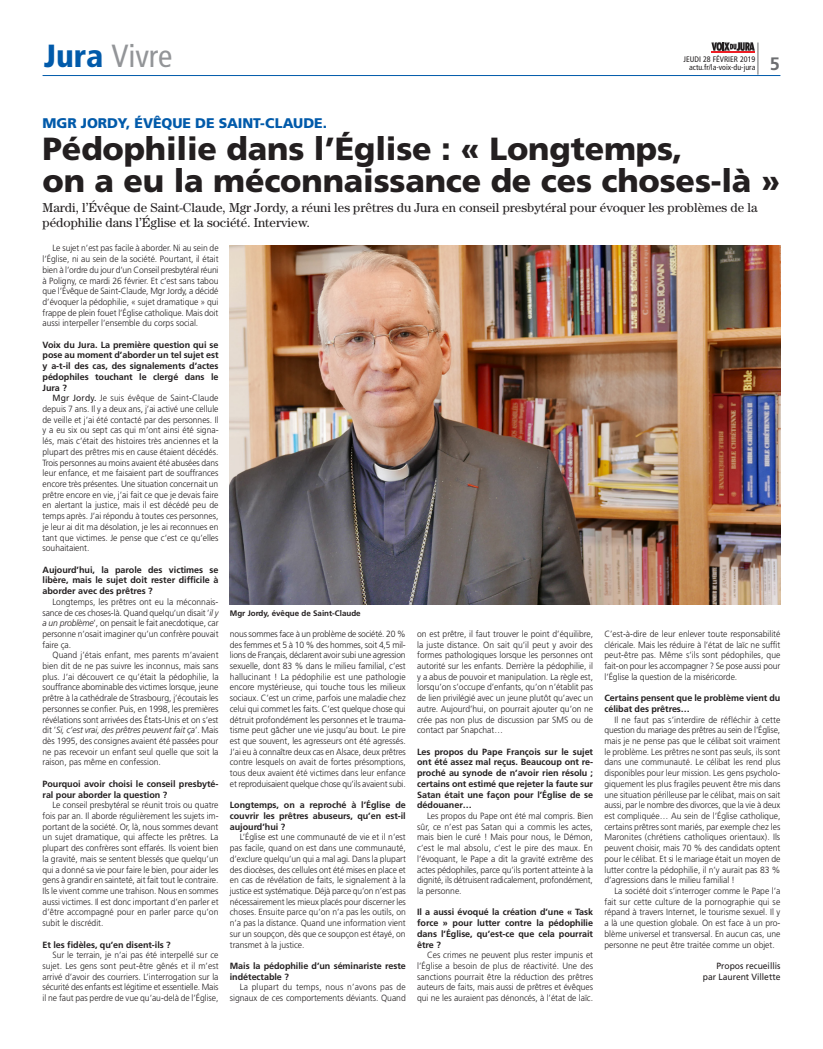
<style>
.page{position:relative;width:823px;height:1049px;background:#fff}
.page>*{position:absolute;margin:0;border:0;box-sizing:border-box;transform-origin:0 0}
.t1{font:900 32px/32px "PBH Fruti";letter-spacing:-.005em;color:#231f20}
.t2{font:32px "JO Fruti Cn";color:#939598}
.t3{font:700 18px "JO Fruti";color:#6c6d70}
.t4{font:900 14px "PBH Fruti";letter-spacing:-.005em;color:#015aaa}
.t5{font:13px/15px "PBH Century";color:#231f20}
.t6{font:300 9px/10.7px "PBH Fruti";color:#231f20;text-align:justify;scale:.95 1}
.t7{font:9px/10.7px "PBH Frutibol";letter-spacing:-.005em;color:#231f20;text-align:justify}
.t8{font:700 9px/10.7px "PBH Fruti Reg";color:#231f20;text-align:right;scale:.95 1}
.t9{font:8px/8px "JO Fruti Cn";color:#231f20;text-align:right}
.t10{font:8px "PBH Frutibol";color:#231f20}
.s1{font-family:"JO Fruti Black Cn";color:#015aaa}
.s2{font-style:inherit}
.s3{font-style:italic}
</style>
<div class="page">
<hr style="left:757px;top:43px;width:1px;height:32px;background:#6c6d70">
<hr style="left:711px;top:52px;width:43px;height:1px;background:#ee1d23">
<svg style="left:711px;top:42px;width:43px;height:10px"></svg>
<hr style="left:43px;top:75px;width:737px;height:1px;background:#015aaa">
<img style="left:230px;top:246px;width:550px;height:358px">
<h1 class="t2" style="left:44px;top:37px;width:130px"><span class="s1">Jura</span> Vivre</h1>
<p class="t9" style="left:683px;top:56px;width:73px">Jeudi 28 février 2019 actu.fr/la-voix-du-jura</p>
<h2 class="t3" style="left:769px;top:53px;width:12px">5</h2>
<h3 class="t4" style="left:43px;top:115px;width:286px">Mgr Jordy, évêque de Saint-Claude.</h3>
<h1 class="t1" style="left:43px;top:133px;width:738px">Pédophilie dans l’Église : « Longtemps,<br>on a eu la méconnaissance de ces choses-là »</h1>
<h3 class="t5" style="left:43px;top:200px;width:716px">Mardi, l’Évêque de Saint-Claude, Mgr Jordy, a réuni les prêtres du Jura en conseil presbytéral pour évoquer les problèmes de la pédophilie dans l’Église et la société. Interview.</h3>
<p class="t6" style="left:43px;top:243px;width:187px;text-indent:10px">Le sujet n’est pas facile à aborder. Ni au sein de l’Église, ni au sein de la société. Pourtant, il était bien à l’ordre du jour d’un Conseil presbytéral réuni à Poligny, ce mardi 26 février. Et c’est sans tabou que l’Évêque de Saint-Claude, Mgr Jordy, a décidé d’évoquer la pédophilie, « sujet dramatique » qui frappe de plein fouet l’Église catholique. Mais doit aussi interpeller l’ensemble du corps social.</p>
<p class="t7" style="left:43px;top:339px;width:177px">Voix du Jura. La première question qui se pose au moment d’aborder un tel sujet est y a-t-il des cas, des signalements d’actes pédophiles touchant le clergé dans le Jura ?</p>
<p class="t6" style="left:43px;top:393px;width:187px;text-indent:10px"><span class="s2">Mgr Jordy.</span> Je suis évêque de Saint-Claude depuis 7 ans. Il y a deux ans, j’ai activé une cellule de veille et j’ai été contacté par des personnes. Il y a eu six ou sept cas qui m’ont ainsi été signa&shy;lés, mais c’était des histoires très anciennes et la plupart des prêtres mis en cause étaient décédés.<br>Trois personnes au moins avaient été abusées dans leur enfance, et me faisaient part de souffrances encore très présentes. Une situation concernait un prêtre encore en vie, j’ai fait ce que je devais faire en alertant la justice, mais il est décédé peu de temps après. J’ai répondu à toutes ces personnes, je leur ai dit ma désolation, je les ai reconnues en tant que victimes. Je pense que c’est ce qu’elles souhaitaient.</p>
<p class="t7" style="left:43px;top:564px;width:177px">Aujourd’hui, la parole des victimes se libère, mais le sujet doit rester difficile à aborder avec des prêtres ?</p>
<p class="t6" style="left:43px;top:596px;width:187px;text-indent:10px">Longtemps, les prêtres ont eu la méconnais&shy;sance de ces choses-là. Quand quelqu’un disait ’<span class="s3">il y a un problème</span>’, on pensait le fait anecdotique, car personne n’osait imaginer qu’un confrère pouvait faire ça.</p>
<p class="t6" style="left:43px;top:650px;width:187px;text-indent:10px">Quand j’étais enfant, mes parents m’avaient bien dit de ne pas suivre les inconnus, mais sans plus. J’ai découvert ce qu’était la pédophilie, la souffrance abominable des victimes lorsque, jeune prêtre à la cathédrale de Strasbourg, j’écoutais les personnes se confier. Puis, en 1998, les premières révélations sont arrivées des États-Unis et on s’est dit ’<span class="s3">Si, c’est vrai, des prêtres peuvent fait ça</span>’. Mais dès 1995, des consignes avaient été passées pour ne pas recevoir un enfant seul quelle que soit la raison, pas même en confession.</p>
<p class="t7" style="left:43px;top:778px;width:177px">Pourquoi avoir choisi le conseil presbyté&shy;ral pour aborder la question ?</p>
<p class="t6" style="left:43px;top:800px;width:187px;text-indent:10px">Le conseil presbytéral se réunit trois ou quatre fois par an. Il aborde régulièrement les sujets im&shy;portant de la société. Or, là, nous sommes devant un sujet dramatique, qui affecte les prêtres. La plupart des confrères sont effarés. Ils voient bien la gravité, mais se sentent blessés que quelqu’un qui a donné sa vie pour faire le bien, pour aider les gens à grandir en sainteté, ait fait tout le contraire.<br>Ils le vivent comme une trahison. Nous en sommes aussi victimes. Il est donc important d’en parler et d’être accompagné pour en parler parce qu’on subit le discrédit.</p>
<p class="t7" style="left:43px;top:939px;width:130px">Et les fidèles, qu’en disent-ils ?</p>
<p class="t6" style="left:43px;top:950px;width:187px;text-indent:10px">Sur le terrain, je n’ai pas été interpellé sur ce sujet. Les gens sont peut-être gênés et il m’est arrivé d’avoir des courriers. L’interrogation sur la sécurité des enfants est légitime et essentielle. Mais il ne faut pas perdre de vue qu’au-delà de l’Église,</p>
<p class="t10" style="left:230px;top:608px;width:132px">Mgr Jordy, évêque de Saint-Claude</p>
<p class="t6" style="left:417px;top:628px;width:187px">on est prêtre, il faut trouver le point d’équilibre, la juste distance. On sait qu’il peut y avoir des formes pathologiques lorsque les personnes ont autorité sur les enfants. Derrière la pédophilie, il y a abus de pouvoir et manipulation. La règle est, lorsqu’on s’occupe d’enfants, qu’on n’établit pas de lien privilégié avec un jeune plutôt qu’avec un autre. Aujourd’hui, on pourrait ajouter qu’on ne crée pas non plus de discussion par SMS ou de contact par Snapchat…</p>
<p class="t7" style="left:417px;top:746px;width:177px">Les propos du Pape François sur le sujet ont été assez mal reçus. Beaucoup ont re&shy;proché au synode de n’avoir rien résolu ; certains ont estimé que rejeter la faute sur Satan était une façon pour l’Église de se dédouaner…</p>
<p class="t6" style="left:417px;top:811px;width:187px;text-indent:10px">Les propos du Pape ont été mal compris. Bien sûr, ce n’est pas Satan qui a commis les actes, mais bien le curé ! Mais pour nous, le Démon, c’est le mal absolu, c’est le pire des maux. En l’évoquant, le Pape a dit la gravité extrême des actes pédophiles, parce qu’ils portent atteinte à la dignité, ils détruisent radicalement, profondément, la personne.</p>
<p class="t7" style="left:417px;top:907px;width:177px">Il a aussi évoqué la création d’une « Task force » pour lutter contre la pédophilie dans l’Église, qu’est-ce que cela pourrait être ?</p>
<p class="t6" style="left:417px;top:950px;width:186px;text-indent:10px">Ces crimes ne peuvent plus rester impunis et l’Église a besoin de plus de réactivité. Une des sanctions pourrait être la réduction des prêtres auteurs de faits, mais aussi de prêtres et évêques qui ne les auraient pas dénoncés, à l’état de laïc.</p>
<p class="t6" style="left:230px;top:628px;width:187px">nous sommes face à un problème de société. 20 % des femmes et 5 à 10 % des hommes, soit 4,5 mil&shy;lions de Français, déclarent avoir subi une agression sexuelle, dont 83 % dans le milieu familial, c’est hallucinant ! La pédophilie est une pathologie encore mystérieuse, qui touche tous les milieux sociaux. C’est un crime, parfois une maladie chez celui qui commet les faits. C’est quelque chose qui détruit profondément les personnes et le trauma&shy;tisme peut gâcher une vie jusqu’au bout. Le pire est que souvent, les agresseurs ont été agressés.<br>J’ai eu à connaître deux cas en Alsace, deux prêtres contre lesquels on avait de fortes présomptions, tous deux avaient été victimes dans leur enfance et reproduisaient quelque chose qu’ils avaient subi.</p>
<p class="t7" style="left:230px;top:800px;width:177px">Longtemps, on a reproché à l’Église de couvrir les prêtres abuseurs, qu’en est-il aujourd’hui ?</p>
<p class="t6" style="left:230px;top:832px;width:187px;text-indent:10px">L’Église est une communauté de vie et il n’est pas facile, quand on est dans une communauté, d’exclure quelqu’un qui a mal agi. Dans la plupart des diocèses, des cellules ont été mises en place et en cas de révélation de faits, le signalement à la justice est systématique. Déjà parce qu’on n’est pas nécessairement les mieux placés pour discerner les choses. Ensuite parce qu’on n’a pas les outils, on n’a pas la distance. Quand une information vient sur un soupçon, dès que ce soupçon est étayé, on transmet à la justice.</p>
<p class="t7" style="left:230px;top:960px;width:177px">Mais la pédophilie d’un séminariste reste indétectable ?</p>
<p class="t6" style="left:230px;top:982px;width:187px;text-align:right">La plupart du temps, nous n’avons pas de signaux de ces comportements déviants. Quand</p>
<p class="t6" style="left:604px;top:628px;width:186px">C’est-à-dire de leur enlever toute responsabilité cléricale. Mais les réduire à l’état de laïc ne suffit peut-être pas. Même s’ils sont pédophiles, que fait-on pour les accompagner ? Se pose aussi pour l’Église la question de la miséricorde.</p>
<p class="t7" style="left:604px;top:693px;width:177px">Certains pensent que le problème vient du célibat des prêtres…</p>
<p class="t6" style="left:604px;top:714px;width:187px;text-indent:10px">Il ne faut pas s’interdire de réfléchir à cette question du mariage des prêtres au sein de l’Église, mais je ne pense pas que le célibat soit vraiment le problème. Les prêtres ne sont pas seuls, ils sont dans une communauté. Le célibat les rend plus disponibles pour leur mission. Les gens psycholo&shy;giquement les plus fragiles peuvent être mis dans une situation périlleuse par le célibat, mais on sait aussi, par le nombre des divorces, que la vie à deux est compliquée… Au sein de l’Église catholique, certains prêtres sont mariés, par exemple chez les Maronites (chrétiens catholiques orientaux). Ils peuvent choisir, mais 70 % des candidats optent pour le célibat. Et si le mariage était un moyen de lutter contre la pédophilie, il n’y aurait pas 83 % d’agressions dans le milieu familial !</p>
<p class="t6" style="left:604px;top:886px;width:187px;text-indent:10px">La société doit s’interroger comme le Pape l’a fait sur cette culture de la pornographie qui se répand à travers Internet, le tourisme sexuel. Il y a là une question globale. On est face à un pro&shy;blème universel et transversal. En aucun cas, une personne ne peut être traitée comme un objet.</p>
<p class="t8" style="left:702px;top:960px;width:83px">Propos recueillis par Laurent Villette</p>
</div>
